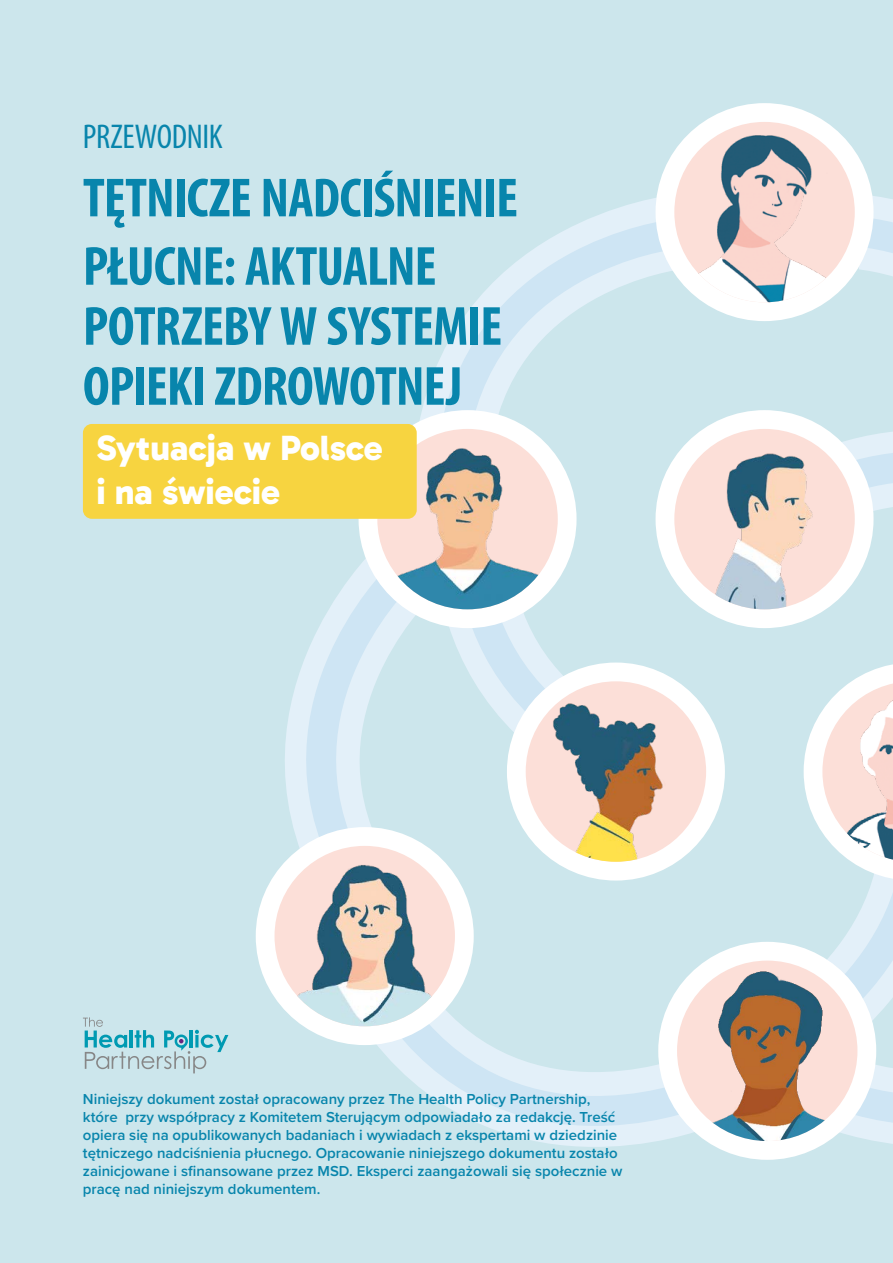
<style>
.page{position:relative;width:893px;height:1263px;background:#cce6ec}
.page>*{position:absolute;margin:0;border:0;box-sizing:border-box;transform-origin:0 0}
.t1{font:700 condensed 55.5px/68.4px "Myriad Pro";letter-spacing:-.015em;color:#0885ac}
.t2{font:35.55px/43.5px "Gabarito";color:#fff}
.t3{font:condensed 34.5px "Myriad Pro";letter-spacing:-.01em;color:#0885ac}
.t4{font:600 15px/18px "Proxima Nova";color:#0885ac}
</style>
<div class="page">
<svg style="left:430px;top:205px;width:273px;height:177px"></svg>
<svg style="left:352px;top:964px;width:349px;height:183px"></svg>
<svg style="left:777px;top:1118px;width:116px;height:42px"></svg>
<svg style="left:709px;top:743px;width:184px;height:375px"></svg>
<svg style="left:758px;top:743px;width:135px;height:328px"></svg>
<svg style="left:411px;top:382px;width:289px;height:469px"></svg>
<svg style="left:476px;top:428px;width:160px;height:359px"></svg>
<svg style="left:684px;top:398px;width:181px;height:229px"></svg>
<svg style="left:256px;top:519px;width:220px;height:472px"></svg>
<svg style="left:256px;top:548px;width:172px;height:378px"></svg>
<div style="left:359px;top:410px;width:218px;height:218px;background:#fff;border-radius:50%"></div>
<img style="left:377px;top:429px;width:181px;height:180px;border-radius:90px">
<div style="left:256px;top:827px;width:218px;height:218px;background:#fff;border-radius:50%"></div>
<img style="left:275px;top:846px;width:180px;height:180px;border-radius:90px">
<div style="left:658px;top:942px;width:218px;height:218px;background:#fff;border-radius:50%"></div>
<img style="left:677px;top:960px;width:180px;height:181px;border-radius:90px">
<svg style="left:804px;top:664px;width:89px;height:216px"></svg>
<img style="left:822px;top:683px;width:71px;height:177px">
<div style="left:507px;top:662px;width:218px;height:218px;background:#fff;border-radius:50%"></div>
<img style="left:526px;top:681px;width:180px;height:181px;border-radius:90px">
<div style="left:656px;top:410px;width:217px;height:218px;background:#fff;border-radius:50%"></div>
<img style="left:674px;top:429px;width:181px;height:180px;border-radius:90px">
<svg style="left:730px;top:157px;width:163px;height:405px"></svg>
<div style="left:656px;top:103px;width:217px;height:218px;background:#fff;border-radius:50%"></div>
<img style="left:674px;top:122px;width:181px;height:180px;border-radius:90px">
<div style="left:83px;top:424px;width:334px;height:95px;background:#f7d440;border-radius:9px"></div>
<svg style="left:83px;top:1017px;width:145px;height:56px"></svg>
<h3 class="t3" style="left:83px;top:116px;width:141px">PRZEWODNIK</h3>
<h1 class="t1" style="left:83px;top:162px;width:437px">TĘTNICZE NADCIŚNIENIE<br>PŁUCNE: AKTUALNE</h1>
<h1 class="t1" style="left:83px;top:295px;width:421px;line-height:60px">POTRZEBY W SYSTEMIE<br>OPIEKI ZDROWOTNEJ</h1>
<h2 class="t2" style="left:96px;top:427px;width:288px">Sytuacja w Polsce i na świecie</h2>
<p class="t4" style="left:83px;top:1090px;width:541px">Niniejszy dokument został opracowany przez The Health Policy Partnership, które przy współpracy z Komitetem Sterującym odpowiadało za redakcję. Treść opiera się na opublikowanych badaniach i wywiadach z ekspertami w dziedzinie tętniczego nadciśnienia płucnego. Opracowanie niniejszego dokumentu zostało zainicjowane i sfinansowane przez MSD. Eksperci zaangażowali się społecznie w pracę nad niniejszym dokumentem.</p>
</div>
